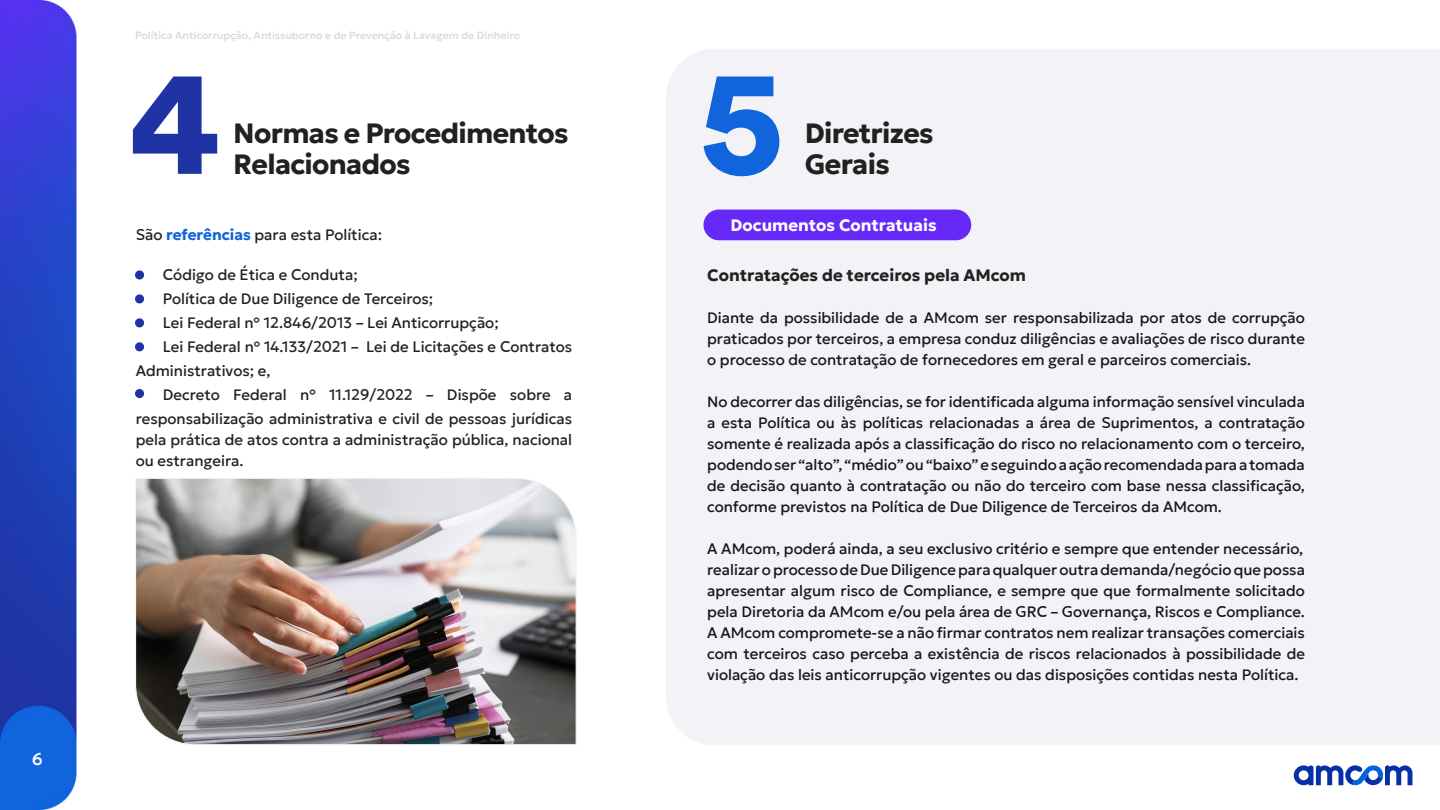
<style>
.page{position:relative;width:1440px;height:810px;background:#fff}
.page>*{position:absolute;margin:0;border:0;box-sizing:border-box;transform-origin:0 0}
.t1{font:900 150px "Circular Std";color:#2033a4}
.t2{font:900 150px "Circular Std";color:#1064dc}
.t3{font:700 27.75px/31.5px "Geologica";letter-spacing:-.025em;color:#212121}
.t4{font:500 17.25px "Geologica";color:#fff}
.t5{font:700 16.5px "Geologica";color:#212121}
.t6{font:700 16.5px "Geologica";color:#fff}
.t7{font:15px/21px "Geologica";color:#14171a}
.t8{font:15px/24px "Geologica";color:#212121}
.t9{font:500 10.5px "Geologica";color:#dadade}
.s1{font-weight:700;color:#1064dc}
</style>
<div class="page">
<img style="left:0;top:0;width:1413px;height:810px">
<svg style="left:1294px;top:766px;width:118px;height:19px"></svg>
<div style="left:666px;top:49px;width:774px;height:696px;background:#f3f3f7"></div>
<div style="left:703px;top:210px;width:268px;height:30px;background:#6528f6;border-radius:15px"></div>
<div style="left:135px;top:270px;width:9px;height:10px;background:#2033a4;border-radius:50%"></div>
<div style="left:135px;top:294px;width:9px;height:9px;background:#2033a4;border-radius:50%"></div>
<div style="left:135px;top:318px;width:9px;height:9px;background:#2033a4;border-radius:50%"></div>
<div style="left:135px;top:342px;width:9px;height:9px;background:#2033a4;border-radius:50%"></div>
<div style="left:135px;top:389px;width:9px;height:9px;background:#2033a4;border-radius:50%"></div>
<img style="left:134px;top:477px;width:443px;height:269px">
<p class="t4" style="left:32px;top:744px;width:13px">6</p>
<p class="t9" style="left:135px;top:27px;width:387px">Política Anticorrupção, Antissuborno e de Prevenção à Lavagem de Dinheiro</p>
<p class="t1" style="left:128px;top:21px;width:93px">4</p>
<p class="t2" style="left:700px;top:21px;width:85px">5</p>
<p class="t3" style="left:233px;top:115px;width:337px">Normas e Procedimentos<br>Relacionados</p>
<p class="t3" style="left:805px;top:115px;width:130px">Diretrizes</p>
<p class="t3" style="left:805px;top:147px;width:87px">Gerais</p>
<p class="t8" style="left:136px;top:221px;width:248px">São <span class="s1">referências</span> para esta Política:</p>
<p class="t8" style="left:136px;top:262px;width:223px">• Código de Ética e Conduta;</p>
<p class="t8" style="left:136px;top:286px;width:299px">• Política de Due Diligence de Terceiros;</p>
<p class="t8" style="left:136px;top:310px;width:365px">• Lei Federal nº 12.846/2013 – Lei Anticorrupção;</p>
<p class="t8" style="left:136px;top:334px;width:438px">• Lei Federal nº 14.133/2021 – Lei de Licitações e Contratos<br>Administrativos; e,</p>
<p class="t8" style="left:136px;top:382px;width:438px">• Decreto Federal nº 11.129/2022 – Dispõe sobre a responsabilização administrativa e civil de pessoas jurídicas</p>
<p class="t8" style="left:136px;top:428px;width:438px;line-height:21px">pela prática de atos contra a administração pública, nacional ou estrangeira.</p>
<p class="t6" style="left:730px;top:211px;width:208px">Documentos Contratuais</p>
<p class="t5" style="left:707px;top:260px;width:320px">Contratações de terceiros pela AMcom</p>
<p class="t7" style="left:707px;top:306px;width:599px">Diante da possibilidade de a AMcom ser responsabilizada por atos de corrupção praticados por terceiros, a empresa conduz diligências e avaliações de risco durante</p>
<p class="t7" style="left:707px;top:348px;width:545px">o processo de contratação de fornecedores em geral e parceiros comerciais.</p>
<p class="t7" style="left:707px;top:390px;width:599px">No decorrer das diligências, se for identificada alguma informação sensível vinculada</p>
<p class="t7" style="left:707px;top:411px;width:599px;text-align:justify">a esta Política ou às políticas relacionadas a área de Suprimentos, a contratação somente é realizada após a classificação do risco no relacionamento com o terceiro, podendo ser “alto”, “médio” ou “baixo” e seguindo a ação recomendada para a tomada de decisão quanto à contratação ou não do terceiro com base nessa classificação, conforme previstos na Política de Due Diligence de Terceiros da AMcom.</p>
<p class="t7" style="left:707px;top:537px;width:598px">A AMcom, poderá ainda, a seu exclusivo critério e sempre que entender necessário,</p>
<p class="t7" style="left:707px;top:558px;width:599px;text-align:justify">realizar o processo de Due Diligence para qualquer outra demanda/negócio que possa apresentar algum risco de Compliance, e sempre que que formalmente solicitado pela Diretoria da AMcom e/ou pela área de GRC – Governança, Riscos e Compliance.</p>
<p class="t7" style="left:707px;top:621px;width:599px">A AMcom compromete-se a não firmar contratos nem realizar transações comerciais</p>
<p class="t7" style="left:707px;top:642px;width:599px">com terceiros caso perceba a existência de riscos relacionados à possibilidade de violação das leis anticorrupção vigentes ou das disposições contidas nesta Política.</p>
</div>
